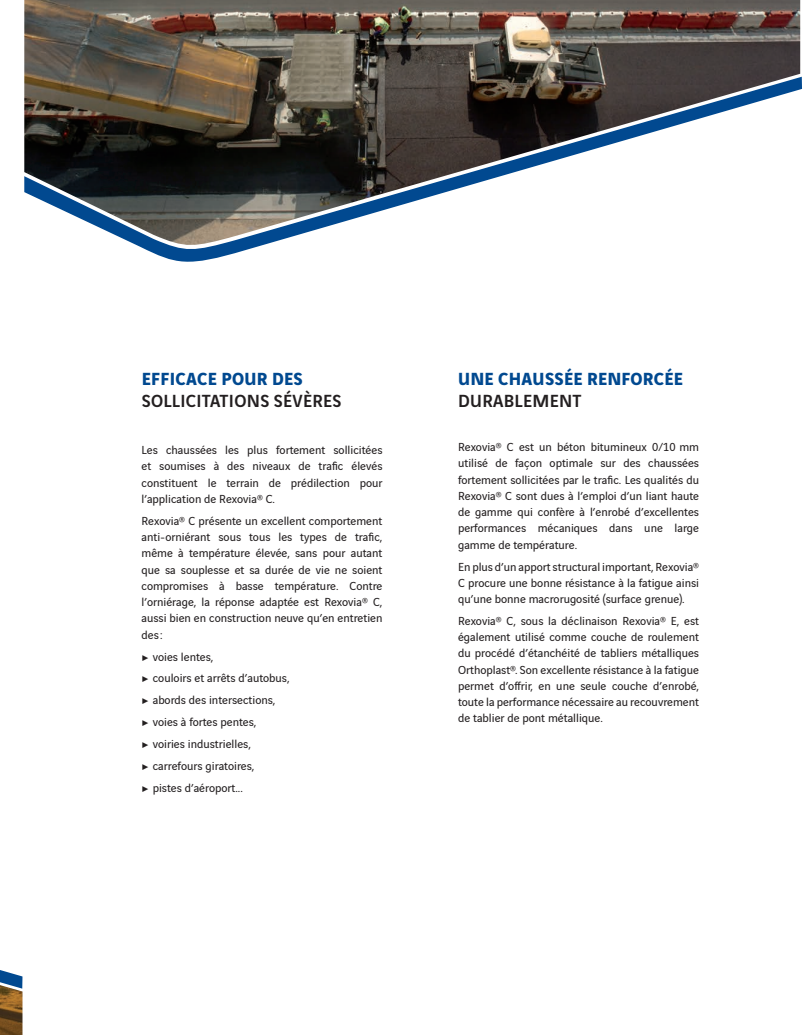
<style>
.page{position:relative;width:810px;height:1035px;background:#fff}
.page>*{position:absolute;margin:0;border:0;box-sizing:border-box;transform-origin:0 0}
.t1{font:700 18.75px "Vinci Sans";letter-spacing:.015em;color:#014990}
.t2{font:500 18.75px "Vinci Sans";letter-spacing:.015em;color:#231f20}
.t3{font:12.5px/16.2px "Vinci Sans";color:#231f20;text-align:justify}
</style>
<div class="page">
<img style="left:0;top:989px;width:22px;height:46px">
<svg style="left:0;top:970px;width:22px;height:19px"></svg>
<img style="left:24px;top:0;width:776px;height:77px">
<svg style="left:24px;top:77px;width:778px;height:185px"></svg>
<h1 class="t1" style="left:142px;top:364px;width:162px">EFFICACE POUR DES</h1>
<h1 class="t2" style="left:142px;top:386px;width:63px">SOLLICITATI</h1>
<h1 class="t2" style="left:234px;top:386px;width:109px">ONS SÉVÈRES</h1>
<p class="t3" style="left:142px;top:441px;width:242px">Les chaussées les plus fortement sollicitées et soumises à des niveaux de trafic élevés constituent le terrain de prédilection pour l’application de Rexovia® C.</p>
<p class="t3" style="left:142px;top:512px;width:243px">Rexovia® C présente un excellent comportement anti-orniérant sous tous les types de trafic, même à température élevée, sans pour autant que sa souplesse et sa durée de vie ne soient compromises à basse température. Contre l’orniérage, la réponse adaptée est Rexovia® C, aussi bien en construction neuve qu’en entretien des :</p>
<p class="t3" style="left:142px;top:644px;width:149px;line-height:21.9px;text-align:left">ˉ voies lentes,<br>ˉ couloirs et arrêts d’autobus, ˉ abords des intersections,<br>ˉ voies à fortes pentes,<br>ˉ voiries industrielles,<br>ˉ carrefours giratoires,<br>ˉ pistes d’aéroport...</p>
<h1 class="t1" style="left:458px;top:364px;width:86px">UN E CHAUSSÉ</h1>
<h1 class="t1" style="left:574px;top:364px;width:111px">E RENFORCÉE</h1>
<h1 class="t2" style="left:458px;top:386px;width:103px">DURABLEMENT</h1>
<p class="t3" style="left:458px;top:438px;width:243px">Rexovia® C est un béton bitumineux 0/10 mm utilisé de façon optimale sur des chaussées fortement sollicitées par le trafic. Les qualités du Rexovia® C sont dues à l’emploi d’un liant haute de gamme qui confère à l’enrobé d’excellentes performances mécaniques dans une large gamme de température.</p>
<p class="t3" style="left:458px;top:557px;width:243px">En plus d’un apport structural important, Rexovia® C procure une bonne résistance à la fatigue ainsi qu’une bonne macrorugosité (surface grenue).</p>
<p class="t3" style="left:458px;top:612px;width:243px">Rexovia® C, sous la déclinaison Rexovia® E, est également utilisé comme couche de roulement du procédé d’étanchéité de tabliers métalliques Orthoplast®. Son excellente résistance à la fatigue permet d’offrir, en une seule couche d’enrobé, toute la performance nécessaire au recouvrement de tablier de pont métallique.</p>
</div>
